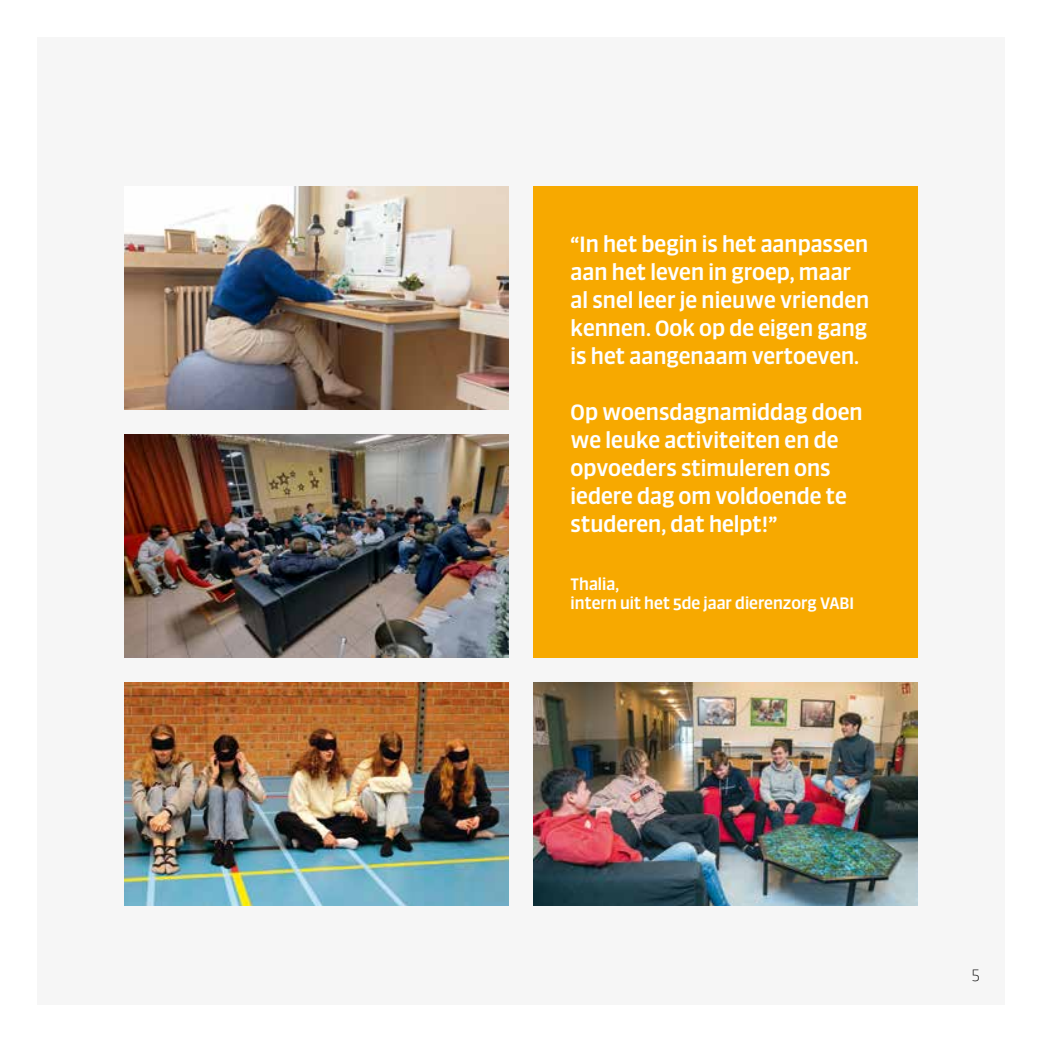
<style>
.page{position:relative;width:1042px;height:1042px;background:#fff}
.page>*{position:absolute;margin:0;border:0;box-sizing:border-box;transform-origin:0 0}
.t1{font:500 21px/28px "Sanuk Big Pro";color:#fff}
.t2{font:500 15.75px/19.2px "Sanuk Big Pro";color:#fff}
.t3{font:100 15.75px "Sanuk Big Pro";color:#000}
</style>
<div class="page">
<div style="left:37px;top:37px;width:968px;height:968px;background:#f6f6f6"></div>
<div style="left:533px;top:186px;width:385px;height:471px;background:#f7a900"></div>
<img style="left:124px;top:186px;width:384px;height:223px">
<img style="left:124px;top:434px;width:384px;height:223px">
<img style="left:124px;top:682px;width:384px;height:223px">
<img style="left:533px;top:682px;width:385px;height:223px">
<p class="t1" style="left:570px;top:230px;width:300px">“In het begin is het aanpassen aan het leven in groep, maar al snel leer je nieuwe vrienden kennen. Ook op de eigen gang is het aangenaam vertoeven.</p>
<p class="t1" style="left:570px;top:398px;width:293px">Op woensdagnamiddag doen we leuke activiteiten en de opvoeders stimuleren ons iedere dag om voldoende te studeren, dat helpt!”</p>
<p class="t2" style="left:570px;top:574px;width:285px">Thalia,<br>intern uit het 5de jaar dierenzorg VABI</p>
<p class="t3" style="left:972px;top:964px;width:10px">5</p>
</div>
